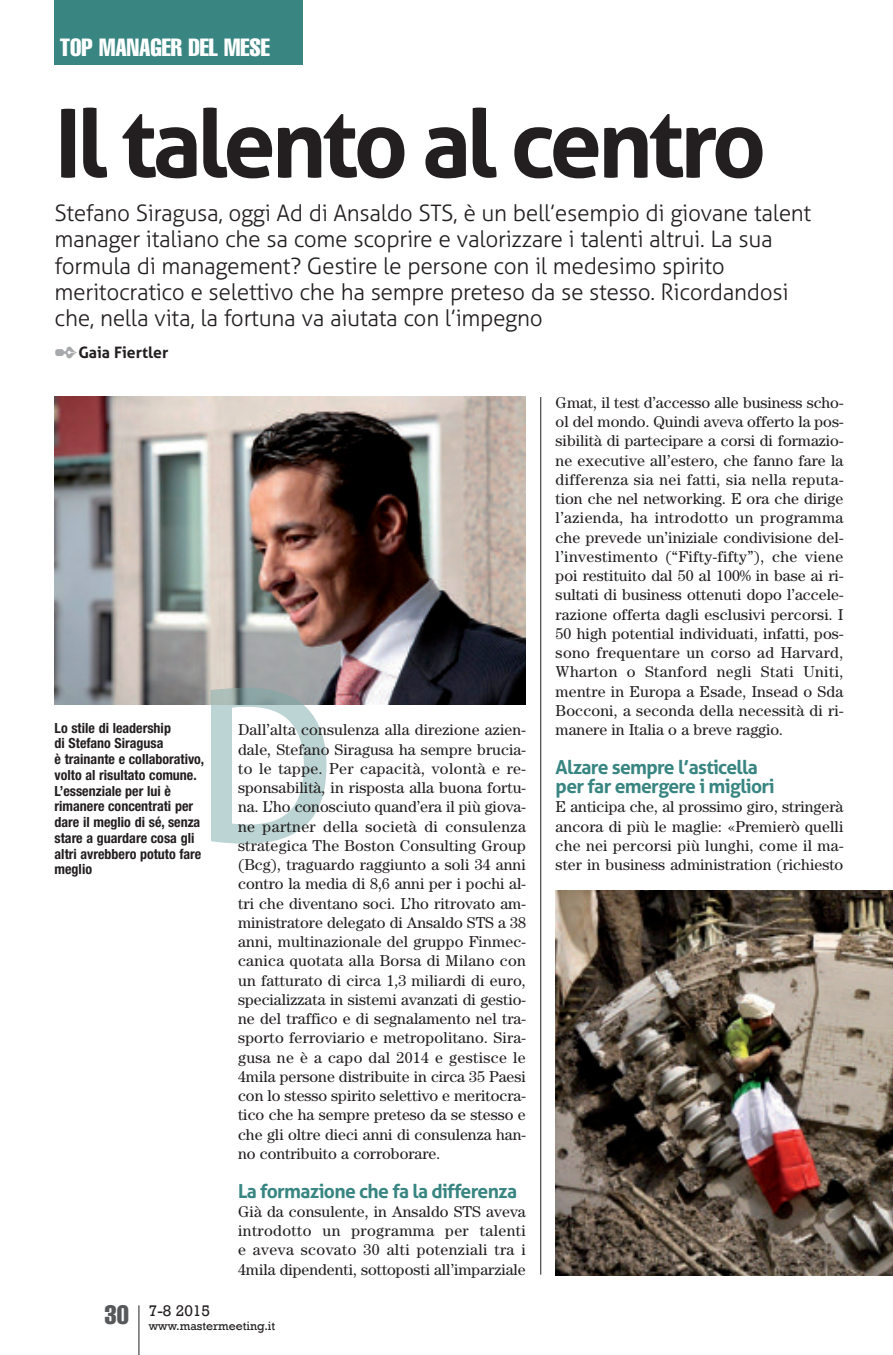
<style>
.page{position:relative;width:893px;height:1355px;background:#fff}
.page>*{position:absolute;margin:0;border:0;box-sizing:border-box;transform-origin:0 0}
.t1{font:700 94.5px "Aller";letter-spacing:-.05em;color:#231f20}
.t2{font:extra-condensed 24.5px "Helvetica";color:#fff}
.t3{font:300 22.75px/26.2px "Aller";letter-spacing:-.015em;color:#231f20}
.t4{font:700 19.25px/19.2px "Aller";letter-spacing:-.035em;color:#388581}
.t5{font:15.75px/19.2px "Century";color:#231f20;text-align:justify}
.t6{font:700 15.75px "Aller";color:#231f20}
.t7{font:15.75px "Rockwell";color:#231f20}
.t8{font:700 condensed 14px/15.8px "Helvetica Neue";color:#231f20}
.t9{font:12.25px "Rockwell";color:#231f20}
.s1{color:#a8a9ad}
</style>
<div class="page">
<hr style="left:138px;top:1305px;width:1px;height:49px;background:#231f20">
<div style="left:55px;top:0;width:248px;height:64px;background:#388581"></div>
<hr style="left:540px;top:397px;width:1px;height:877px;background:#231f20">
<img style="left:55px;top:397px;width:471px;height:307px">
<img style="left:556px;top:890px;width:337px;height:385px">
<svg style="left:211px;top:704px;width:115px;height:139px"></svg>
<img style="left:211px;top:687px;width:93px;height:17px">
<h2 class="t2" style="left:60px;top:39px;width:212px">TOP MANAGER DEL MESE</h2>
<h1 class="t1" style="left:55px;top:89px;width:713px">Il talento al centro</h1>
<p class="t3" style="left:55px;top:200px;width:758px">Stefano Siragusa, oggi Ad di Ansaldo STS, è un bell’esempio di giovane talent manager italiano che sa come scoprire e valorizzare i talenti altrui. La sua formula di management? Gestire le persone con il medesimo spirito meritocratico e selettivo che ha sempre preteso da se stesso. Ricordandosi che, nella vita, la fortuna va aiutata con l’impegno</p>
<p class="t6" style="left:55px;top:343px;width:115px"><span class="s1">✒</span>Gaia Fiertler</p>
<p class="t8" style="left:55px;top:721px;width:151px">Lo stile di leadership<br>di Stefano Siragusa<br>è trainante e collaborativo, volto al risultato comune.<br>L’essenziale per lui è rimanere concentrati per dare il meglio di sé, senza stare a guardare cosa gli altri avrebbero potuto fare meglio</p>
<p class="t5" style="left:238px;top:721px;width:289px">Dall’alta consulenza alla direzione azien&shy;dale, Stefano Siragusa ha sempre brucia&shy;to le tappe. Per capacità, volontà e re&shy;sponsabilità, in risposta alla buona fortu&shy;na. L’ho conosciuto quand’era il più giova&shy;ne partner della società di consulenza strategica The Boston Consulting Group (Bcg), traguardo raggiunto a soli 34 anni contro la media di 8,6 anni per i pochi al&shy;tri che diventano soci. L’ho ritrovato am&shy;ministratore delegato di Ansaldo STS a 38 anni, multinazionale del gruppo Finmec&shy;canica quotata alla Borsa di Milano con un fatturato di circa 1,3 miliardi di euro, specializzata in sistemi avanzati di gestio&shy;ne del traffico e di segnalamento nel tra&shy;sporto ferroviario e metropolitano. Sira&shy;gusa ne è a capo dal 2014 e gestisce le 4mila persone distribuite in circa 35 Paesi con lo stesso spirito selettivo e meritocra&shy;tico che ha sempre preteso da se stesso e che gli oltre dieci anni di consulenza han&shy;no contribuito a corroborare.</p>
<p class="t4" style="left:238px;top:1181px;width:281px">La formazione che fa la differenza</p>
<p class="t5" style="left:238px;top:1203px;width:289px">Già da consulente, in Ansaldo STS aveva introdotto un programma per talenti e aveva scovato 30 alti potenziali tra i 4mila dipendenti, sottoposti all’imparziale</p>
<p class="t9" style="left:105px;top:1318px;width:172px"><sup>30</sup> www.mastermeeting.it</p>
<p class="t7" style="left:149px;top:1300px;width:63px">7-8 2015</p>
<p class="t5" style="left:556px;top:394px;width:289px">Gmat, il test d’accesso alle business scho&shy;ol del mondo. Quindi aveva offerto la pos&shy;sibilità di partecipare a corsi di formazio&shy;ne executive all’estero, che fanno fare la differenza sia nei fatti, sia nella reputa&shy;tion che nel networking. E ora che dirige l’azienda, ha introdotto un programma che prevede un’iniziale condivisione del&shy;l’investimento (“Fifty-fifty”), che viene poi restituito dal 50 al 100% in base ai ri&shy;sultati di business ottenuti dopo l’accele&shy;razione offerta dagli esclusivi percorsi. I 50 high potential individuati, infatti, pos&shy;sono frequentare un corso ad Harvard, Wharton o Stanford negli Stati Uniti, mentre in Europa a Esade, Insead o Sda Bocconi, a seconda della necessità di ri&shy;manere in Italia o a breve raggio.</p>
<p class="t4" style="left:556px;top:757px;width:220px">Alzare sempre l’asticella per far emergere i migliori</p>
<p class="t5" style="left:556px;top:798px;width:289px">E anticipa che, al prossimo giro, stringerà ancora di più le maglie: «Premierò quelli che nei percorsi più lunghi, come il ma&shy;ster in business administration (richiesto</p>
</div>
